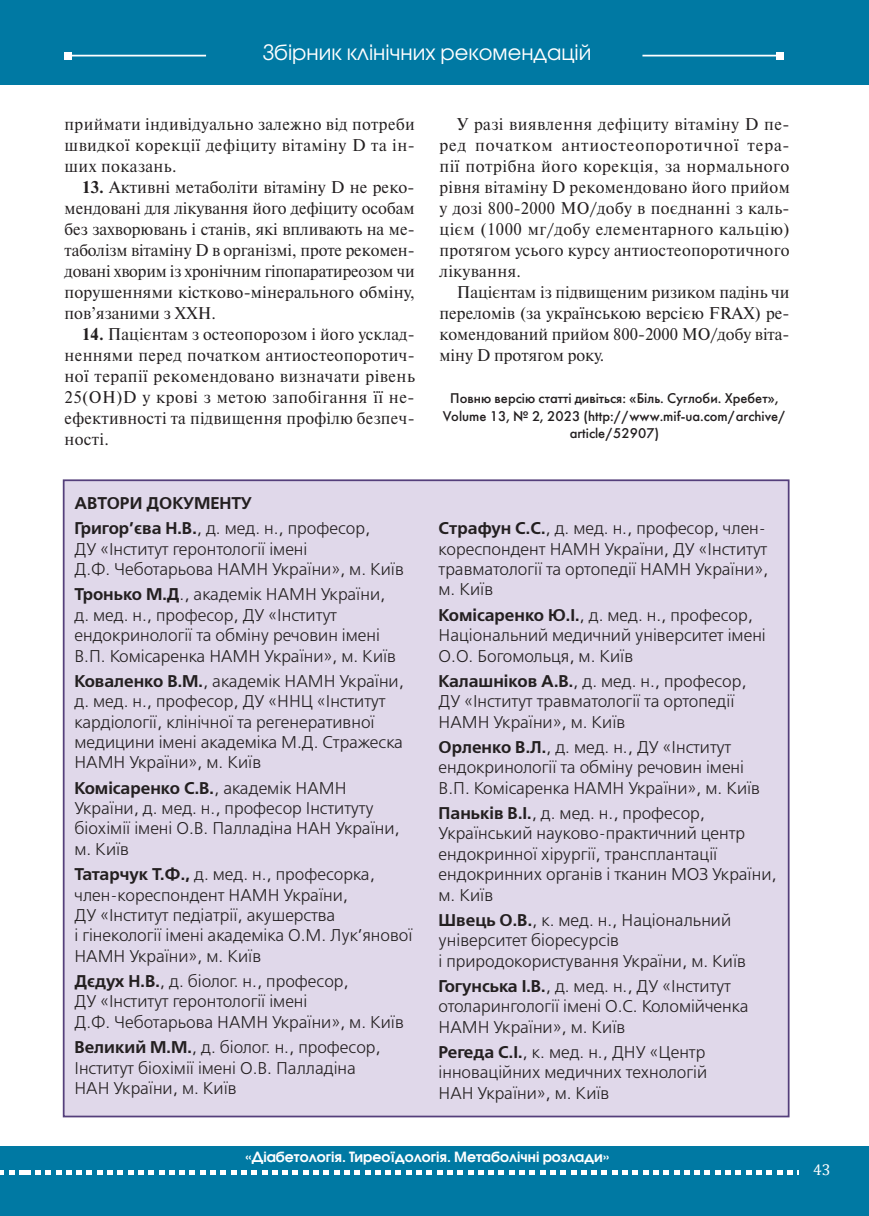
<style>
.page{position:relative;width:869px;height:1216px;background:#fff}
.page>*{position:absolute;margin:0;border:0;box-sizing:border-box;transform-origin:0 0}
.t1{font:21px "Avant Garde Gothic C";color:#fff}
.t2{font:16.97px/20.3px "Free Set C";color:#231f20}
.t3{font:16.97px/21px "Newton C";letter-spacing:.015em;color:#231f20;text-align:justify}
.t4{font:16.97px/21px "Newton C";letter-spacing:.015em;color:#231f20;scale:.96 1}
.t5{font:700 16.97px/25.4px "Free Set C";color:#231f20}
.t6{font:15.75px "Cambria";color:#fff}
.t7{font:14px/17.5px "Futuris C";color:#231f20;text-align:center}
.t8{font:600 14px "Avant Garde Gothic C";color:#fff}
.s1{font-weight:700}
.s2{font-weight:400}
</style>
<div class="page">
<div style="left:0;top:1146px;width:25px;height:69px;background:#0079a3"></div>
<div style="left:25px;top:1146px;width:843px;height:69px;background:#0079a3"></div>
<div style="left:0;top:0;width:25px;height:84px;background:#0079a3"></div>
<div style="left:25px;top:0;width:843px;height:84px;background:#0079a3"></div>
<svg style="left:0;top:1170px;width:799px;height:5px"></svg>
<hr style="left:642px;top:55px;width:138px;height:1px;background:#fff">
<div style="left:776px;top:52px;width:7px;height:7px;background:#fff"></div>
<hr style="left:68px;top:55px;width:138px;height:1px;background:#fff">
<div style="left:64px;top:52px;width:7px;height:7px;background:#fff"></div>
<div style="left:64px;top:480px;width:724px;height:636px;background:#e0d8ea"></div>
<p class="t1" style="left:263px;top:40px;width:330px">Збірник клінічних рекомендацій</p>
<p class="t3" style="left:64px;top:114px;width:351px">приймати індивідуально залежно від потреби швидкої корекції дефіциту вітаміну D та ін&shy;ших показань.</p>
<p class="t3" style="left:64px;top:177px;width:351px;text-indent:17px"><span class="s1">13.</span> Активні метаболіти вітаміну D не реко&shy;мендовані для лікування його дефіциту особам без захворювань і станів, які впливають на ме&shy;таболізм вітаміну D в організмі, проте рекомен&shy;довані хворим із хронічним гіпопаратиреозом чи порушеннями кістково-мінерального обміну, пов’язаними з ХХН.</p>
<p class="t4" style="left:64px;top:324px;width:366px;text-indent:17px"><span class="s1">14.</span> Пацієнтам з остеопорозом і його усклад&shy;неннями перед початком антиостеопоротич&shy;ної терапії рекомендовано визначати рівень 25(OH)D у крові з метою запобігання її не&shy;ефективності та підвищення профілю безпеч&shy;ності.</p>
<p class="t5" style="left:74px;top:490px;width:297px">Автори документу<br>Григор’єва Н.В.<span class="s2">, д. мед. н., професор,</span></p>
<p class="t2" style="left:74px;top:539px;width:331px">ДУ «Інститут геронтології імені<br>Д.Ф. Чеботарьова НАМН України», м. Київ</p>
<p class="t2" style="left:74px;top:584px;width:323px"><span class="s1">Тронько М.Д</span>., академік НАМН України, д. мед. н., професор, ДУ «Інститут ендокринології та обміну речовин імені В.П. Комісаренка НАМН України», м. Київ</p>
<p class="t2" style="left:74px;top:671px;width:331px"><span class="s1">Коваленко В.М.</span>, академік НАМН України, д. мед. н., професор, ДУ «ННЦ «Інститут кардіології, клінічної та регенеративної медицини імені академіка М.Д. Стражеска НАМН України», м. Київ</p>
<p class="t2" style="left:74px;top:778px;width:327px"><span class="s1">Комісаренко С.В.</span>, академік НАМН<br>України, д. мед. н., професор Інституту біохімії імені О.В. Палладіна НАН України, м. Київ</p>
<p class="t2" style="left:74px;top:864px;width:339px"><span class="s1">Татарчук Т.Ф.,</span> д. мед. н., професорка, член-кореспондент НАМН України,<br>ДУ «Інститут педіатрії, акушерства<br>і гінекології імені академіка О.М. Лук’янової НАМН України», м. Київ</p>
<p class="t2" style="left:74px;top:971px;width:331px"><span class="s1">Дєдух Н.В.</span>, д. біолог. н., професор,<br>ДУ «Інститут геронтології імені<br>Д.Ф. Чеботарьова НАМН України», м. Київ</p>
<p class="t2" style="left:74px;top:1037px;width:308px"><span class="s1">Великий М.М.</span>, д. біолог. н., професор,<br>Інститут біохімії імені О.В. Палладіна<br>НАН України, м. Київ</p>
<p class="t3" style="left:439px;top:114px;width:351px;text-indent:17px">У разі виявлення дефіциту вітаміну D пе&shy;ред початком антиостеопоротичної тера&shy;пії потрібна його корекція, за нормального рівня вітаміну D рекомендовано його прийом у дозі 800-2000 МО/добу в поєднанні з каль&shy;цієм (1000 мг/добу елементарного кальцію) протягом усього курсу антиостеопоротичного лікування.</p>
<p class="t3" style="left:439px;top:282px;width:351px;text-indent:17px">Пацієнтам із підвищеним ризиком падінь чи переломів (за українською версією FRAX) ре&shy;комендований прийом 800-2000 МО/добу віта&shy;міну D протягом року.</p>
<p class="t7" style="left:442px;top:389px;width:344px">Повню версію статті дивіться: «Біль. Суглоби. Хребет»,<br>Volume 13, № 2, 2023 (http://www.mif-ua.com/archive/ article/52907)</p>
<p class="t2" style="left:438px;top:518px;width:331px"><span class="s1">Страфун С.С.</span>, д. мед. н., професор, член&shy;кореспондент НАМН України, ДУ «Інститут травматології та ортопедії НАМН України», м. Київ</p>
<p class="t2" style="left:438px;top:605px;width:328px"><span class="s1">Комісаренко Ю.І.</span>, д. мед. н., професор,<br>Національний медичний університет імені<br>О.О. Богомольця, м. Київ</p>
<p class="t2" style="left:438px;top:671px;width:309px"><span class="s1">Калашніков А.В.</span>, д. мед. н., професор,<br>ДУ «Інститут травматології та ортопедії<br>НАМН України», м. Київ</p>
<p class="t2" style="left:438px;top:737px;width:323px"><span class="s1">Орленко В.Л.</span>, д. мед. н., ДУ «Інститут ендокринології та обміну речовин імені<br>В.П. Комісаренка НАМН України», м. Київ</p>
<p class="t2" style="left:438px;top:803px;width:339px"><span class="s1">Паньків В.І.</span>, д. мед. н., професор, Український науково-практичний центр ендокринної хірургії, трансплантації ендокринних органів і тканин МОЗ України, м. Київ</p>
<p class="t2" style="left:438px;top:910px;width:309px"><span class="s1">Швець О.В.</span>, к. мед. н., Національний університет біоресурсів<br>і природокористування України, м. Київ</p>
<p class="t2" style="left:438px;top:976px;width:311px"><span class="s1">Гогунська І.В.</span>, д. мед. н., ДУ «Інститут отоларингології імені О.С. Коломійченка<br>НАМН України», м. Київ</p>
<p class="t2" style="left:438px;top:1042px;width:270px;text-align:justify"><span class="s1">Регеда С.І.</span>, к. мед. н., ДНУ «Центр інноваційних медичних технологій НАН України», м. Київ</p>
<p class="t8" style="left:245px;top:1148px;width:365px">«Діабетологія. Тиреоїдологія. Метаболічні розлади»</p>
<p class="t6" style="left:812px;top:1160px;width:19px">43</p>
</div>
